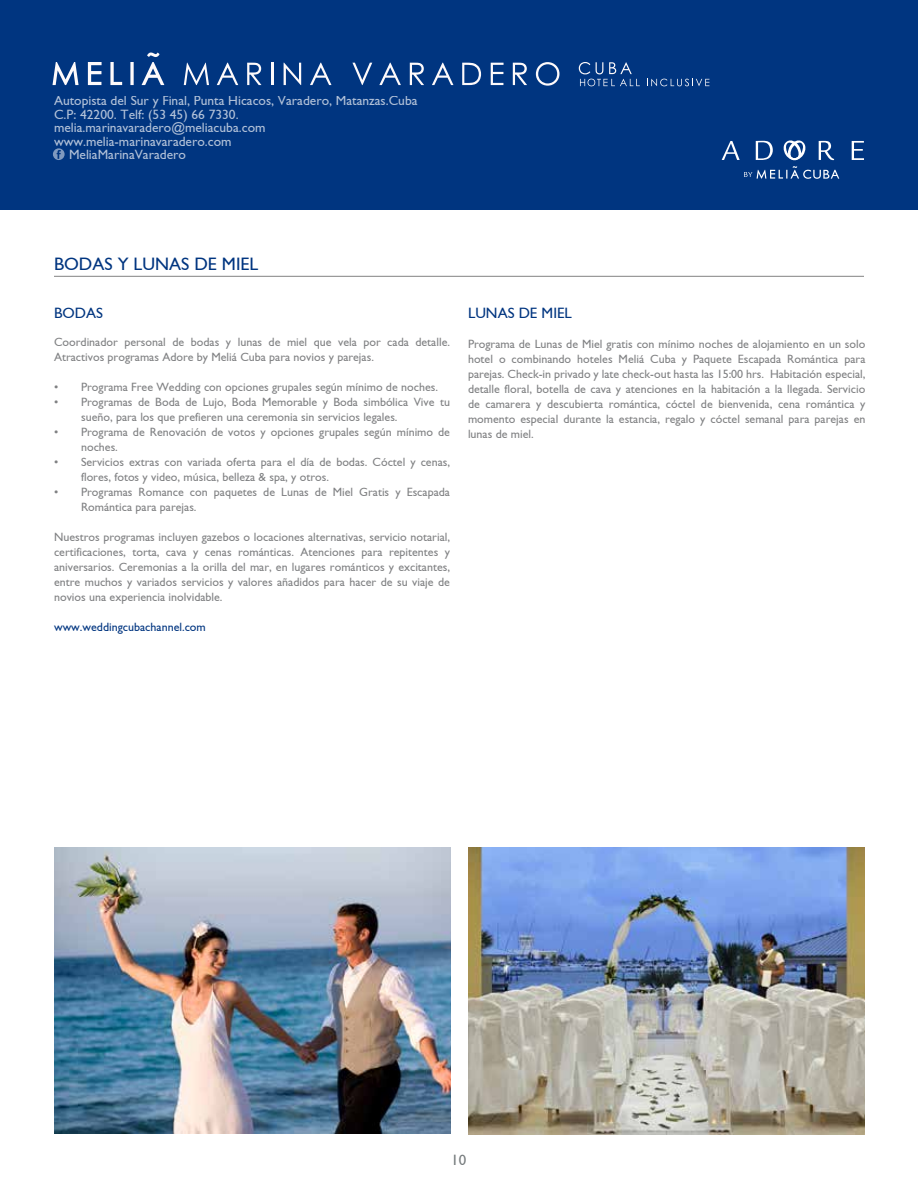
<style>
.page{position:relative;width:918px;height:1188px;background:#fff}
.page>*{position:absolute;margin:0;border:0;box-sizing:border-box;transform-origin:0 0}
.t1{font:18px "Gill Sans";color:#003580}
.t2{font:15px "Gill Sans";color:#003580}
.t3{font:15px "Gill Sans";color:#767b7d}
.t4{font:13.5px "Gill Sans";color:#fff}
.t5{font:12px/15px "Gill Sans";color:#808183}
.t6{font:12px "Gill Sans";color:#003580}
</style>
<div class="page">
<div style="left:0;top:0;width:918px;height:210px;background:#003580"></div>
<svg style="left:647px;top:79px;width:62px;height:7px"></svg>
<svg style="left:52px;top:52px;width:112px;height:33px"></svg>
<svg style="left:579px;top:62px;width:61px;height:24px"></svg>
<svg style="left:184px;top:63px;width:25px;height:22px"></svg>
<svg style="left:217px;top:63px;width:21px;height:22px"></svg>
<svg style="left:247px;top:63px;width:15px;height:22px"></svg>
<hr style="left:271px;top:63px;width:2px;height:22px;background:#fefafb">
<svg style="left:284px;top:63px;width:17px;height:22px"></svg>
<svg style="left:310px;top:63px;width:22px;height:22px"></svg>
<svg style="left:352px;top:63px;width:20px;height:22px"></svg>
<svg style="left:379px;top:63px;width:22px;height:22px"></svg>
<svg style="left:410px;top:63px;width:14px;height:22px"></svg>
<svg style="left:432px;top:63px;width:21px;height:22px"></svg>
<svg style="left:462px;top:63px;width:19px;height:22px"></svg>
<svg style="left:491px;top:63px;width:13px;height:22px"></svg>
<svg style="left:513px;top:63px;width:14px;height:22px"></svg>
<svg style="left:536px;top:62px;width:23px;height:24px"></svg>
<svg style="left:53px;top:148px;width:12px;height:12px"></svg>
<img style="left:468px;top:847px;width:396px;height:287px">
<img style="left:54px;top:847px;width:396px;height:287px">
<svg style="left:852px;top:141px;width:12px;height:19px"></svg>
<svg style="left:722px;top:140px;width:117px;height:39px"></svg>
<hr style="left:54px;top:276px;width:810px;height:1px;background:#000">
<p class="t4" style="left:54px;top:93px;width:365px">Autopista del Sur y Final, Punta Hicacos, Varadero, Matanzas.Cuba</p>
<p class="t4" style="left:54px;top:107px;width:186px">C.P: 42200. Telf: (53 45) 66 7330.</p>
<p class="t4" style="left:54px;top:120px;width:213px">melia.marinavaradero@meliacuba.com</p>
<p class="t4" style="left:54px;top:134px;width:179px">www.melia-marinavaradero.com</p>
<p class="t4" style="left:69px;top:147px;width:118px">MeliaMarinaVaradero</p>
<h1 class="t1" style="left:54px;top:254px;width:206px">BODAS Y LUNAS DE MIEL</h1>
<p class="t2" style="left:54px;top:304px;width:50px">BODAS</p>
<p class="t5" style="left:54px;top:335px;width:398px">Coordinador personal de bodas y lunas de miel que vela por cada detalle.<br>Atractivos programas Adore by Meliá Cuba para novios y parejas.</p>
<p class="t5" style="left:54px;top:380px;width:386px">• Programa Free Wedding con opciones grupales según mínimo de noches.</p>
<p class="t5" style="left:81px;top:395px;width:371px;text-indent:-27px">• Programas de Boda de Lujo, Boda Memorable y Boda simbólica Vive tu sueño, para los que prefieren una ceremonia sin servicios legales.</p>
<p class="t5" style="left:81px;top:425px;width:371px;text-indent:-27px">• Programa de Renovación de votos y opciones grupales según mínimo de noches.</p>
<p class="t5" style="left:81px;top:455px;width:371px;text-indent:-27px">• Servicios extras con variada oferta para el día de bodas. Cóctel y cenas, flores, fotos y video, música, belleza &amp; spa, y otros.</p>
<p class="t5" style="left:81px;top:485px;width:371px;text-indent:-27px">• Programas Romance con paquetes de Lunas de Miel Gratis y Escapada<br>Romántica para parejas.</p>
<p class="t5" style="left:54px;top:530px;width:398px;text-align:justify">Nuestros programas incluyen gazebos o locaciones alternativas, servicio notarial, certificaciones, torta, cava y cenas románticas. Atenciones para repitentes y aniversarios. Ceremonias a la orilla del mar, en lugares románticos y excitantes, entre muchos y variados servicios y valores añadidos para hacer de su viaje de novios una experiencia inolvidable.</p>
<p class="t6" style="left:54px;top:620px;width:153px">www.weddingcubachannel.com</p>
<p class="t2" style="left:468px;top:304px;width:105px">LUNAS DE MIEL</p>
<p class="t5" style="left:468px;top:336px;width:399px;text-align:justify">Programa de Lunas de Miel gratis con mínimo noches de alojamiento en un solo hotel o combinando hoteles Meliá Cuba y Paquete Escapada Romántica para parejas. Check-in privado y late check-out hasta las 15:00 hrs. Habitación especial, detalle floral, botella de cava y atenciones en la habitación a la llegada. Servicio de camarera y descubierta romántica, cóctel de bienvenida, cena romántica y momento especial durante la estancia, regalo y cóctel semanal para parejas en lunas de miel.</p>
<p class="t3" style="left:451px;top:1151px;width:16px">10</p>
</div>
